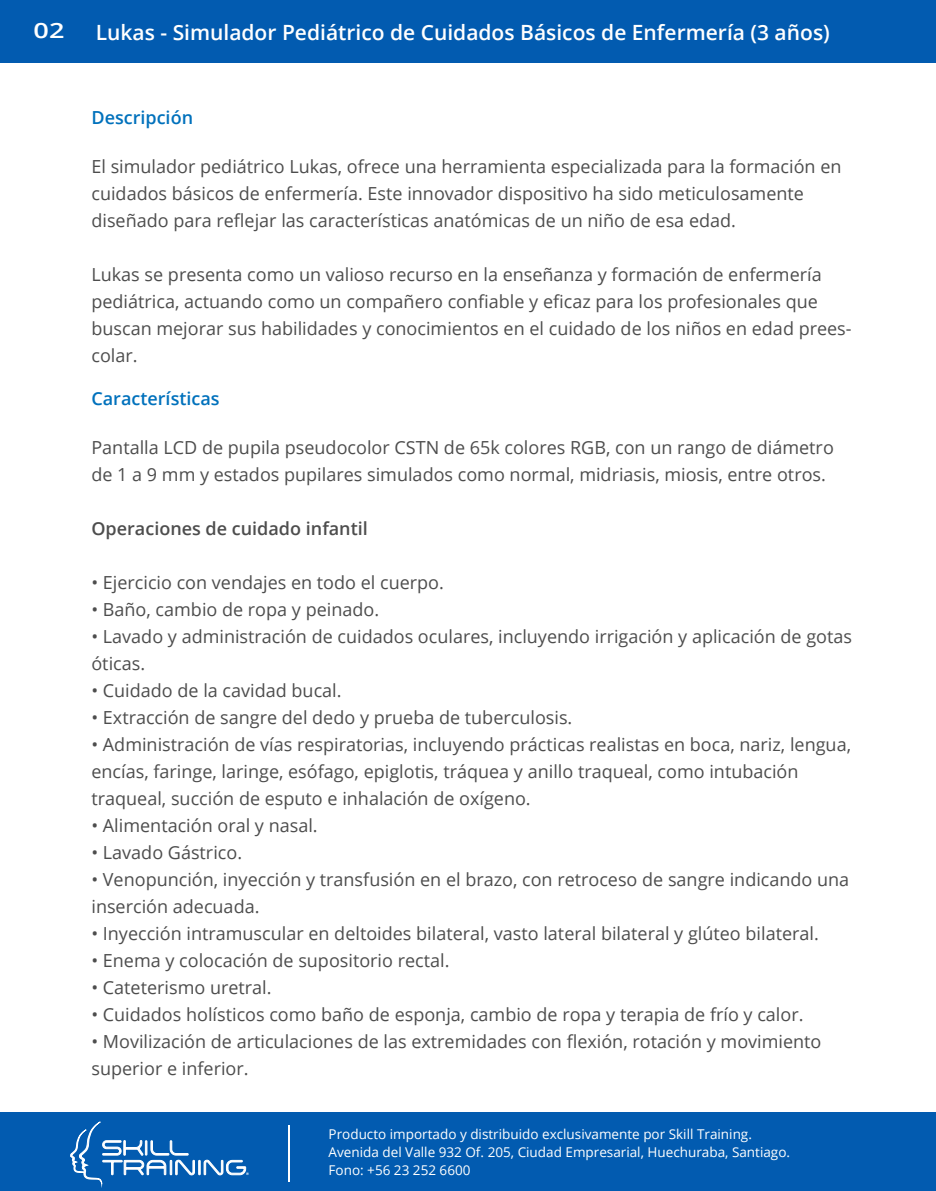
<style>
.page{position:relative;width:936px;height:1191px;background:#fff}
.page>*{position:absolute;margin:0;border:0;box-sizing:border-box;transform-origin:0 0}
.t1{font:600 21.15px "Open Sans";color:#fff;scale:1.28 1}
.t2{font:600 21px "Open Sans";color:#fff}
.t3{font:18px/27px "Open Sans";color:#4d4d4d}
.t4{font:600 18px "Open Sans";color:#4d4d4d}
.t5{font:600 18px "Open Sans";color:#0071bc}
.t6{font:13.5px/18px "Open Sans";color:#fff}
</style>
<div class="page">
<div style="left:0;top:0;width:935px;height:62px;background:#025bb0"></div>
<div style="left:0;top:1112px;width:935px;height:79px;background:#025bb0"></div>
<svg style="left:70px;top:1121px;width:179px;height:63px"></svg>
<hr style="left:288px;top:1125px;width:2px;height:56px;background:#fff">
<p class="t1" style="left:34px;top:16px;width:26px">02</p>
<p class="t2" style="left:96px;top:18px;width:735px">Lukas - Simulador Pediátrico de Cuidados Básicos de Enfermería (3 años)</p>
<p class="t5" style="left:91px;top:105px;width:103px">Descripción</p>
<p class="t3" style="left:91px;top:152px;width:751px">El simulador pediátrico Lukas, ofrece una herramienta especializada para la formación en cuidados básicos de enfermería. Este innovador dispositivo ha sido meticulosamente diseñado para reflejar las características anatómicas de un niño de esa edad.</p>
<p class="t3" style="left:91px;top:260px;width:761px">Lukas se presenta como un valioso recurso en la enseñanza y formación de enfermería pediátrica, actuando como un compañero confiable y eficaz para los profesionales que buscan mejorar sus habilidades y conocimientos en el cuidado de los niños en edad prees&shy;colar.</p>
<p class="t5" style="left:91px;top:386px;width:130px">Características</p>
<p class="t3" style="left:91px;top:433px;width:743px">Pantalla LCD de pupila pseudocolor CSTN de 65k colores RGB, con un rango de diámetro de 1 a 9 mm y estados pupilares simulados como normal, midriasis, miosis, entre otros.</p>
<p class="t4" style="left:91px;top:516px;width:278px">Operaciones de cuidado infantil</p>
<p class="t3" style="left:91px;top:568px;width:354px">• Ejercicio con vendajes en todo el cuerpo.</p>
<p class="t3" style="left:91px;top:595px;width:289px">• Baño, cambio de ropa y peinado.</p>
<p class="t3" style="left:91px;top:622px;width:762px">• Lavado y administración de cuidados oculares, incluyendo irrigación y aplicación de gotas óticas.</p>
<p class="t3" style="left:91px;top:676px;width:252px">• Cuidado de la cavidad bucal.</p>
<p class="t3" style="left:91px;top:703px;width:482px">• Extracción de sangre del dedo y prueba de tuberculosis.</p>
<p class="t3" style="left:91px;top:730px;width:761px">• Administración de vías respiratorias, incluyendo prácticas realistas en boca, nariz, lengua, encías, faringe, laringe, esófago, epiglotis, tráquea y anillo traqueal, como intubación traqueal, succión de esputo e inhalación de oxígeno.</p>
<p class="t3" style="left:91px;top:811px;width:228px">• Alimentación oral y nasal.</p>
<p class="t3" style="left:91px;top:838px;width:152px">• Lavado Gástrico.</p>
<p class="t3" style="left:91px;top:865px;width:759px">• Venopunción, inyección y transfusión en el brazo, con retroceso de sangre indicando una inserción adecuada.</p>
<p class="t3" style="left:91px;top:919px;width:729px">• Inyección intramuscular en deltoides bilateral, vasto lateral bilateral y glúteo bilateral.</p>
<p class="t3" style="left:91px;top:946px;width:359px">• Enema y colocación de supositorio rectal.</p>
<p class="t3" style="left:91px;top:973px;width:182px">• Cateterismo uretral.</p>
<p class="t3" style="left:91px;top:1000px;width:713px">• Cuidados holísticos como baño de esponja, cambio de ropa y terapia de frío y calor.</p>
<p class="t3" style="left:91px;top:1027px;width:731px">• Movilización de articulaciones de las extremidades con flexión, rotación y movimiento superior e inferior.</p>
<p class="t6" style="left:328px;top:1124px;width:463px">Producto importado y distribuido exclusivamente por Skill Training.<br>Avenida del Valle 932 Of. 205, Ciudad Empresarial, Huechuraba, Santiago.<br>Fono: +56 23 252 6600</p>
</div>
